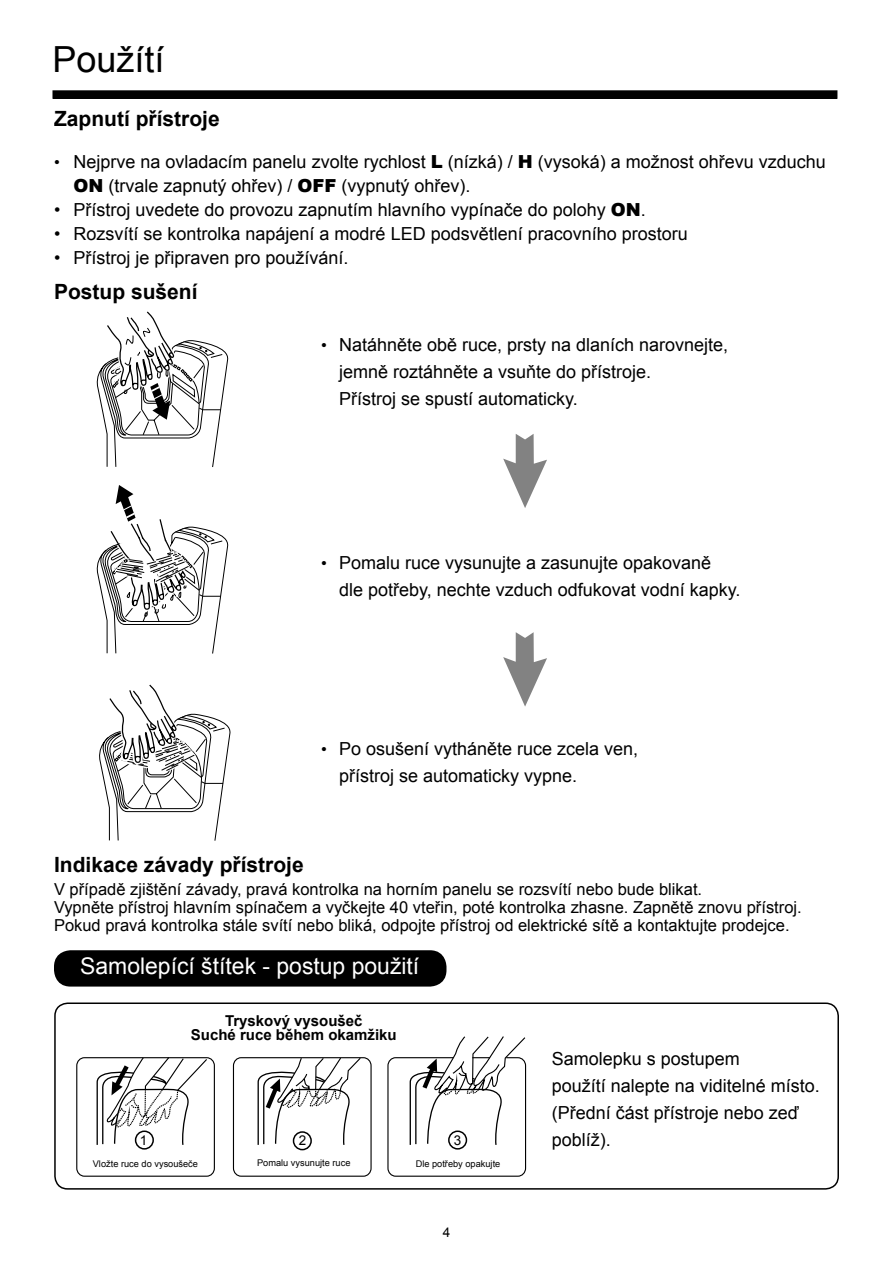
<style>
.page{position:relative;width:893px;height:1263px;background:#fff}
.page>*{position:absolute;margin:0;border:0;box-sizing:border-box;transform-origin:0 0}
.t1{font:36px "Arial";color:#000}
.t2{font:22.95px "Arial";color:#fff}
.t3{font:700 21px "Arial";color:#000}
.t4{font:18px/27px "Arial";color:#000}
.t5{font:16.5px/18px "Arial";color:#000}
.t6{font:700 15px/13.5px "Arial";color:#000;text-align:center}
.t7{font:13.5px "Arial";color:#000}
.t8{font:9.3px "Arial";color:#000}
.s1{font-size:16.5px}
.s2{font-weight:900}
</style>
<div class="page">
<div style="left:54px;top:1002px;width:785px;height:187px;border:2px solid #000;border-radius:13px"></div>
<svg style="left:76px;top:1057px;width:451px;height:120px"></svg>
<svg style="left:96px;top:1057px;width:96px;height:89px"></svg>
<svg style="left:257px;top:1036px;width:269px;height:110px"></svg>
<div style="left:53px;top:91px;width:784px;height:7px;background:#000"></div>
<div style="left:52px;top:90px;width:785px;height:9px;border:2px solid #000"></div>
<div style="left:54px;top:950px;width:392px;height:36px;background:#000;border-radius:17px"></div>
<svg style="left:503px;top:434px;width:44px;height:74px"></svg>
<svg style="left:503px;top:632px;width:44px;height:75px"></svg>
<div style="left:135px;top:1130px;width:19px;height:19px;border:2px solid #000;border-radius:50%"></div>
<div style="left:293px;top:1131px;width:19px;height:19px;border:2px solid #000;border-radius:50%"></div>
<svg style="left:96px;top:311px;width:133px;height:156px"></svg>
<svg style="left:96px;top:485px;width:133px;height:169px"></svg>
<svg style="left:99px;top:684px;width:132px;height:157px"></svg>
<div style="left:448px;top:1130px;width:19px;height:19px;border:2px solid #000;border-radius:50%"></div>
<h1 class="t1" style="left:52px;top:35px;width:114px">Použítí</h1>
<p class="t3" style="left:54px;top:105px;width:167px">Zapnutí přístroje</p>
<p class="t4" style="left:74px;top:150px;width:754px;line-height:24px;text-indent:-20px"><span class="s1">•</span> Nejprve na ovladacím panelu zvolte rychlost <span class="s2">L</span> (nízká) / <span class="s2">H</span> (vysoká) a možnost ohřevu vzduchu<br><span class="s2">ON</span> (trvale zapnutý ohřev) / <span class="s2">OFF</span> (vypnutý ohřev).</p>
<p class="t4" style="left:54px;top:196px;width:593px">• Přístroj uvedete do provozu zapnutím hlavního vypínače do polohy <span class="s2">ON</span>.</p>
<p class="t4" style="left:54px;top:220px;width:635px">• Rozsvítí se kontrolka napájení a modré LED podsvětlení pracovního prostoru</p>
<p class="t4" style="left:54px;top:244px;width:296px">• Přístroj je připraven pro používání.</p>
<p class="t3" style="left:54px;top:278px;width:145px">Postup sušení</p>
<p class="t4" style="left:339px;top:332px;width:391px;text-indent:-18px"><span class="s1">•</span> Natáhněte obě ruce, prsty na dlaních narovnejte, jemně roztáhněte a vsuňte do přístroje.<br>Přístroj se spustí automaticky.</p>
<p class="t4" style="left:339px;top:549px;width:403px;text-indent:-18px"><span class="s1">•</span> Pomalu ruce vysunujte a zasunujte opakovaně<br>dle potřeby, nechte vzduch odfukovat vodní kapky.</p>
<p class="t4" style="left:339px;top:735px;width:301px;text-indent:-18px"><span class="s1">•</span> Po osušení vytháněte ruce zcela ven, přístroj se automaticky vypne.</p>
<p class="t3" style="left:54px;top:850px;width:251px">Indikace závady přístroje</p>
<p class="t5" style="left:54px;top:880px;width:749px">V případě zjištění závady, pravá kontrolka na horním panelu se rozsvítí nebo bude blikat.<br>Vypněte přístroj hlavním spínačem a vyčkejte 40 vteřin, poté kontrolka zhasne. Zapnětě znovu přístroj.<br>Pokud pravá kontrolka stále svítí nebo bliká, odpojte přístroj od elektrické sítě a kontaktujte prodejce.</p>
<p class="t2" style="left:80px;top:951px;width:341px">Samolepící štítek - postup použití</p>
<p class="t6" style="left:191px;top:1015px;width:207px">Tryskový vysoušeč<br>Suché ruce během okamžiku</p>
<p class="t7" style="left:140px;top:1131px;width:9px">1</p>
<p class="t7" style="left:299px;top:1131px;width:9px">2</p>
<p class="t7" style="left:454px;top:1132px;width:9px">3</p>
<p class="t8" style="left:93px;top:1157px;width:107px">Vložte ruce do vysoušeče</p>
<p class="t8" style="left:257px;top:1157px;width:95px">Pomalu vysunujte ruce</p>
<p class="t8" style="left:416px;top:1158px;width:86px">Dle potřeby opakujte</p>
<p class="t7" style="left:443px;top:1224px;width:9px">4</p>
<p class="t4" style="left:552px;top:1045px;width:270px">Samolepku s postupem<br>použítí nalepte na viditelné místo. (Přední část přístroje nebo zeď poblíž).</p>
</div>
